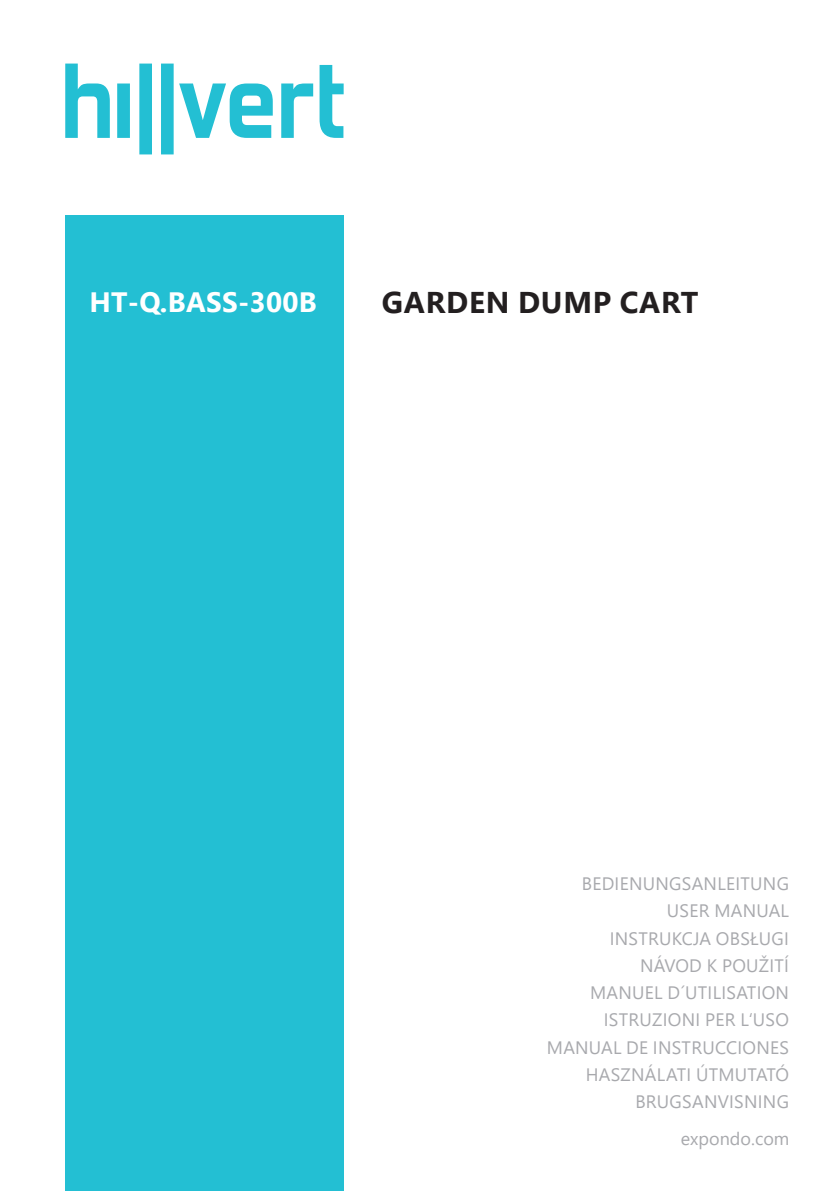
<style>
.page{position:relative;width:840px;height:1191px;background:#fff}
.page>*{position:absolute;margin:0;border:0;box-sizing:border-box;transform-origin:0 0}
.t1{font:700 30px "Segoe UI";letter-spacing:.025em;color:#231f20}
.t2{font:700 28px "Segoe UI";letter-spacing:.01em;color:#fff}
.t3{font:18px "Segoe UI";letter-spacing:.015em;color:#a8a9ad}
</style>
<div class="page">
<div style="left:65px;top:216px;width:278px;height:975px;background:#23bfd3"></div>
<svg style="left:65px;top:64px;width:278px;height:90px"></svg>
<p class="t2" style="left:89px;top:275px;width:229px">HT-Q.BASS-300B</p>
<p class="t1" style="left:381px;top:274px;width:318px">GARDEN DUMP CART</p>
<p class="t3" style="left:581px;top:866px;width:209px">BEDIENUNGSANLEITUNG</p>
<p class="t3" style="left:666px;top:894px;width:124px">USER MANUAL</p>
<p class="t3" style="left:609px;top:921px;width:181px">INSTRUKCJA OBSŁUGI</p>
<p class="t3" style="left:639px;top:948px;width:150px">NÁVOD K POUŽITÍ</p>
<p class="t3" style="left:590px;top:975px;width:200px">MANUEL D´UTILISATION</p>
<p class="t3" style="left:603px;top:1003px;width:186px">ISTRUZIONI PER L‘USO</p>
<p class="t3" style="left:546px;top:1030px;width:243px">MANUAL DE INSTRUCCIONES</p>
<p class="t3" style="left:585px;top:1057px;width:205px">HASZNÁLATI ÚTMUTATÓ</p>
<p class="t3" style="left:635px;top:1085px;width:155px">BRUGSANVISNING</p>
<p class="t3" style="left:680px;top:1121px;width:110px">expondo.com</p>
</div>
